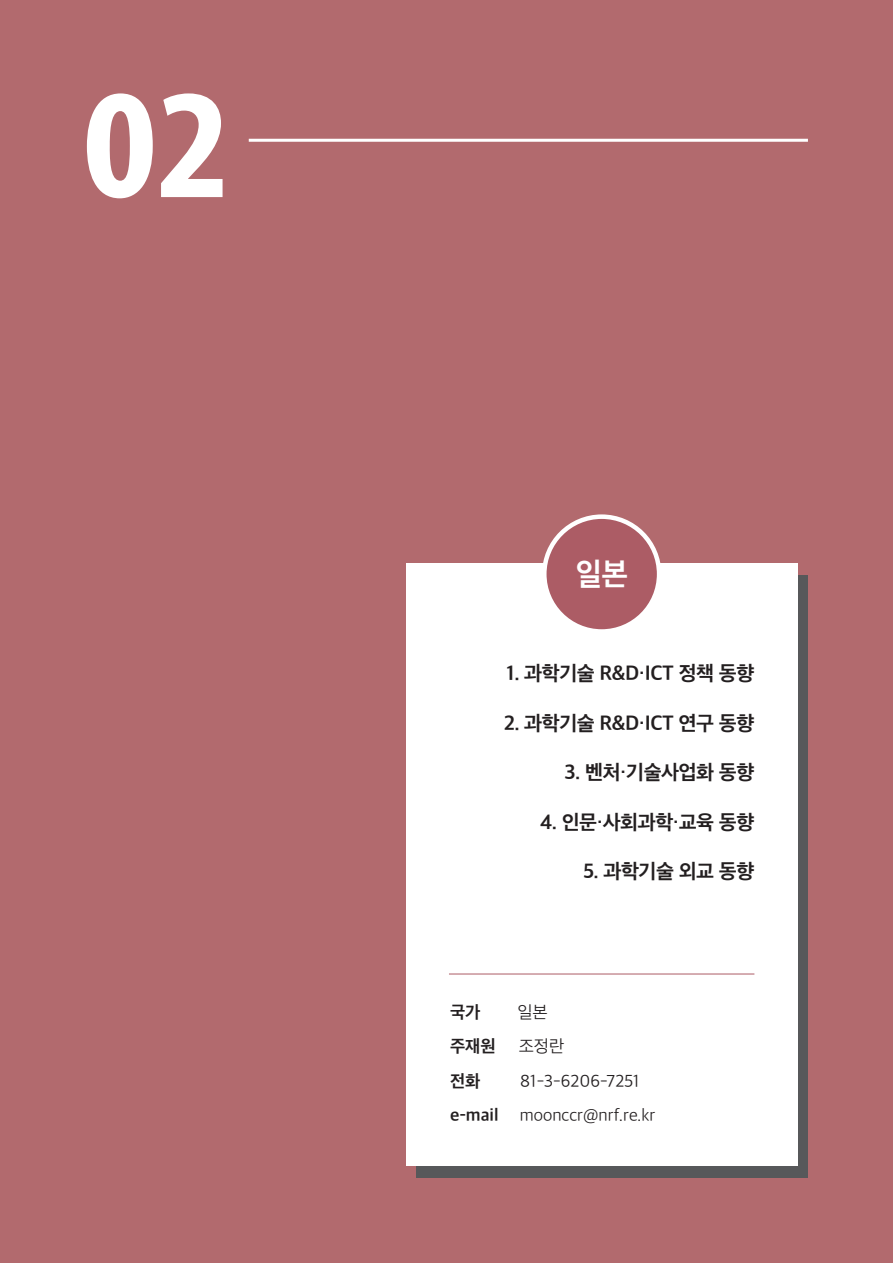
<style>
.page{position:relative;width:893px;height:1263px;background:#b26a6e}
.page>*{position:absolute;margin:0;border:0;box-sizing:border-box;transform-origin:0 0}
.t1{font:700 condensed 157.5px "Myriad Pro";color:#fff;scale:1.1 1}
.t2{font:30px "SD Gothic Neoa g Bd";color:#fff;scale:.96 1}
.t3{font:19.5px "SD Gothic Neoa g Bd";letter-spacing:-.02em;color:#231f20}
.t4{font:16.5px "SD Gothic Neoa c Lt";color:#231f20}
.t5{font:16.5px "SD Gothic Neoa g Bd";color:#231f20}
</style>
<div class="page">
<div style="left:417px;top:575px;width:391px;height:603px;background:#57585a"></div>
<div style="left:406px;top:563px;width:391px;height:603px;background:#fff"></div>
<hr style="left:449px;top:974px;width:305px;height:1px;background:#ac5c65">
<div style="left:544px;top:517px;width:115px;height:114px;background:#ac5c65;border-radius:50%"></div>
<div style="left:542px;top:514px;width:119px;height:120px;border:4px solid #fff;border-radius:50%"></div>
<hr style="left:249px;top:139px;width:559px;height:3px;background:#fff">
<h1 class="t1" style="left:83px;top:46px;width:136px">02</h1>
<h2 class="t2" style="left:575px;top:559px;width:56px">일본</h2>
<p class="t3" style="left:506px;top:664px;width:249px">1. 과학기술 R&amp;D·ICT 정책 동향</p>
<p class="t3" style="left:504px;top:713px;width:252px">2. 과학기술 R&amp;D·ICT 연구 동향</p>
<p class="t3" style="left:564px;top:763px;width:191px">3. 벤처·기술사업화 동향</p>
<p class="t3" style="left:540px;top:812px;width:216px">4. 인문·사회과학·교육 동향</p>
<p class="t3" style="left:583px;top:862px;width:173px">5. 과학기술 외교 동향</p>
<p class="t5" style="left:450px;top:1004px;width:32px">국가</p>
<p class="t4" style="left:517px;top:1004px;width:32px">일본</p>
<p class="t5" style="left:450px;top:1038px;width:47px">주재원</p>
<p class="t4" style="left:519px;top:1038px;width:47px">조정란</p>
<p class="t5" style="left:450px;top:1073px;width:32px">전화</p>
<p class="t4" style="left:520px;top:1073px;width:121px">81-3-6206-7251</p>
<p class="t5" style="left:450px;top:1107px;width:50px">e-mail</p>
<p class="t4" style="left:520px;top:1107px;width:137px">moonccr@nrf.re.kr</p>
</div>
